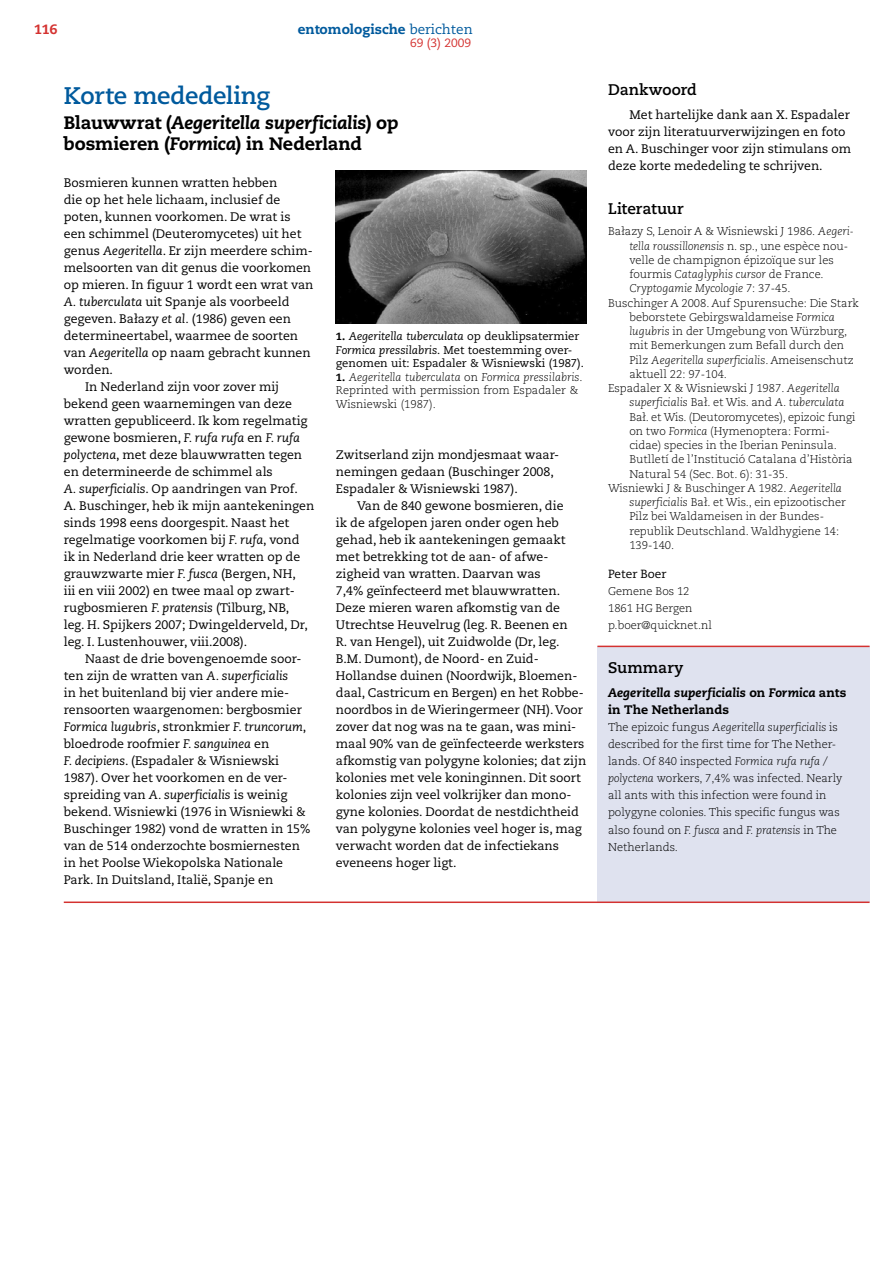
<style>
.page{position:relative;width:893px;height:1263px;background:#fff}
.page>*{position:absolute;margin:0;border:0;box-sizing:border-box;transform-origin:0 0}
.t1{font:700 24px "Caecilia LT Std";letter-spacing:-.005em;color:#005a9d}
.t2{font:800 18px/21px "Caecilia LT Std";letter-spacing:-.01em;color:#000}
.t3{font:700 15.3px "Caecilia LT Std";color:#000}
.t4{font:800 13.5px "Caecilia LT Std";color:#005a9d}
.t5{font:800 13.5px "Caecilia LT Std";color:#d43230}
.t6{font:12.3px/17px "Caecilia LT Std";color:#000}
.t7{font:italic 800 12.3px/17px "Caecilia LT Std";letter-spacing:.005em;color:#000}
.t8{font:italic 12.3px "Caecilia LT Std";color:#000}
.t9{font:12px "Caecilia LT Std";color:#d43230}
.t10{font:11.85px "Caecilia LT Std";color:#000}
.t11{font:300 11.25px/17px "Caecilia LT Std";color:#000}
.t12{font:italic 300 11.25px "Caecilia LT Std";color:#000}
.t13{font:11.25px/13.5px "Caecilia LT Std";color:#000}
.s1{font-weight:400}
.s2{font-style:italic}
.s3{font-style:normal}
.s4{font-weight:800;font-size:10.5px}
</style>
<div class="page">
<div style="left:597px;top:646px;width:273px;height:255px;background:#dfe2ef"></div>
<img style="left:336px;top:170px;width:251px;height:153px">
<hr style="left:64px;top:901px;width:806px;height:2px;background:#d43230">
<hr style="left:597px;top:646px;width:273px;height:1px;background:#d43230">
<p class="t5" style="left:34px;top:21px;width:25px">116</p>
<p class="t4" style="left:298px;top:21px;width:177px">entomologische <span class="s1">berichten</span></p>
<p class="t9" style="left:410px;top:36px;width:62px">69 (3) 2009</p>
<h1 class="t1" style="left:64px;top:81px;width:208px">Korte mededeling</h1>
<h2 class="t2" style="left:64px;top:112px;width:337px">Blauwwrat (<span class="s2">Aegeritella superficialis</span>) op bosmieren (<span class="s2">Formica</span>) in Nederland</h2>
<p class="t6" style="left:64px;top:175px;width:215px">Bosmieren kunnen wratten hebben</p>
<p class="t6" style="left:64px;top:192px;width:218px">die op het hele lichaam, inclusief de</p>
<p class="t6" style="left:64px;top:209px;width:228px">poten, kunnen voorkomen. De wrat is</p>
<p class="t6" style="left:64px;top:226px;width:239px">een schimmel (Deuteromycetes) uit het</p>
<p class="t6" style="left:64px;top:243px;width:251px">genus <span class="s2">Aegeritella</span>. Er zijn meerdere schim-</p>
<p class="t6" style="left:64px;top:260px;width:249px">melsoorten van dit genus die voorkomen</p>
<p class="t6" style="left:64px;top:277px;width:251px">op mieren. In figuur 1 wordt een wrat van</p>
<p class="t6" style="left:64px;top:294px;width:227px"><span class="s2">A. tuberculata</span> uit Spanje als voorbeeld</p>
<p class="t6" style="left:64px;top:311px;width:229px">gegeven. Bałazy <span class="s2">et al.</span> (1986) geven een</p>
<p class="t6" style="left:64px;top:328px;width:236px">determineertabel, waarmee de soorten</p>
<p class="t6" style="left:64px;top:345px;width:248px">van <span class="s2">Aegeritella</span> op naam gebracht kunnen</p>
<p class="t6" style="left:64px;top:362px;width:51px">worden.</p>
<p class="t6" style="left:85px;top:379px;width:196px">In Nederland zijn voor zover mij</p>
<p class="t6" style="left:64px;top:396px;width:230px">bekend geen waarnemingen van deze</p>
<p class="t6" style="left:64px;top:413px;width:245px">wratten gepubliceerd. Ik kom regelmatig</p>
<p class="t6" style="left:64px;top:430px;width:238px">gewone bosmieren, <span class="s2">F. rufa rufa</span> en <span class="s2">F. rufa</span></p>
<p class="t6" style="left:64px;top:447px;width:240px"><span class="s2">polyctena</span>, met deze blauwwratten tegen</p>
<p class="t6" style="left:64px;top:464px;width:210px">en determineerde de schimmel als</p>
<p class="t6" style="left:64px;top:481px;width:236px"><span class="s2">A. superficialis</span>. Op aandringen van Prof.</p>
<p class="t6" style="left:64px;top:498px;width:252px">A. Buschinger, heb ik mijn aantekeningen</p>
<p class="t6" style="left:64px;top:515px;width:227px">sinds 1998 eens doorgespit. Naast het</p>
<p class="t6" style="left:64px;top:532px;width:237px">regelmatige voorkomen bij <span class="s2">F. rufa</span>, vond</p>
<p class="t6" style="left:64px;top:549px;width:238px">ik in Nederland drie keer wratten op de</p>
<p class="t6" style="left:64px;top:566px;width:234px">grauwzwarte mier <span class="s2">F. fusca</span> (Bergen, NH,</p>
<p class="t6" style="left:64px;top:583px;width:233px">iii en viii 2002) en twee maal op zwart-</p>
<p class="t6" style="left:64px;top:600px;width:227px">rugbosmieren <span class="s2">F. pratensis</span> (Tilburg, NB,</p>
<p class="t6" style="left:64px;top:617px;width:245px">leg. H. Spijkers 2007; Dwingelderveld, Dr,</p>
<p class="t6" style="left:64px;top:634px;width:185px">leg. I. Lustenhouwer, viii.2008).</p>
<p class="t6" style="left:85px;top:651px;width:218px">Naast de drie bovengenoemde soor-</p>
<p class="t6" style="left:64px;top:668px;width:226px">ten zijn de wratten van <span class="s2">A. superficialis</span></p>
<p class="t6" style="left:64px;top:685px;width:227px">in het buitenland bij vier andere mie-</p>
<p class="t6" style="left:64px;top:702px;width:240px">rensoorten waargenomen: bergbosmier</p>
<p class="t8" style="left:64px;top:720px;width:244px">Formica lugubris<span class="s3">, stronkmier</span> F. truncorum<span class="s3">,</span></p>
<p class="t6" style="left:64px;top:736px;width:207px">bloedrode roofmier <span class="s2">F. sanguinea</span> en</p>
<p class="t6" style="left:64px;top:753px;width:217px"><span class="s2">F. decipiens</span>. (Espadaler &amp; Wisniewski</p>
<p class="t6" style="left:64px;top:770px;width:225px">1987). Over het voorkomen en de ver-</p>
<p class="t6" style="left:64px;top:787px;width:225px">spreiding van <span class="s2">A. superficialis</span> is weinig</p>
<p class="t6" style="left:64px;top:804px;width:244px">bekend. Wisniewki (1976 in Wisniewki &amp;</p>
<p class="t6" style="left:64px;top:821px;width:248px">Buschinger 1982) vond de wratten in 15%</p>
<p class="t6" style="left:64px;top:838px;width:238px">van de 514 onderzochte bosmiernesten</p>
<p class="t6" style="left:64px;top:855px;width:221px">in het Poolse Wiekopolska Nationale</p>
<p class="t6" style="left:64px;top:872px;width:211px">Park. In Duitsland, Italië, Spanje en</p>
<p class="t13" style="left:336px;top:330px;width:249px"><span class="s4">1.</span> <span class="s2">Aegeritella tuberculata</span> op deuklipsatermier<br><span class="s2">Formica pressilabris</span>. Met toestemming over&shy;genomen uit: Espadaler &amp; Wisniewski (1987).</p>
<p class="t11" style="left:336px;top:370px;width:248px;line-height:13.5px"><span class="s4">1.</span> <span class="s2">Aegeritella tuberculata</span> on <span class="s2">Formica pressilabris</span>.<br>Reprinted with permission from Espadaler &amp;<br>Wisniewski (1987).</p>
<p class="t6" style="left:336px;top:447px;width:225px">Zwitserland zijn mondjesmaat waar&shy;nemingen gedaan (Buschinger 2008,<br>Espadaler &amp; Wisniewski 1987).</p>
<p class="t6" style="left:336px;top:498px;width:252px;text-indent:21px">Van de 840 gewone bosmieren, die<br>ik de afgelopen jaren onder ogen heb gehad, heb ik aantekeningen gemaakt met betrekking tot de aan- of afwe&shy;zigheid van wratten. Daarvan was<br>7,4% geïnfecteerd met blauwwratten.<br>Deze mieren waren afkomstig van de Utrechtse Heuvelrug (leg. R. Beenen en<br>R. van Hengel), uit Zuidwolde (Dr, leg.<br>B.M. Dumont), de Noord- en Zuid-Hollandse duinen (Noordwijk, Bloemen&shy;daal, Castricum en Bergen) en het Robbe&shy;noordbos in de Wieringermeer (NH). Voor zover dat nog was na te gaan, was mini&shy;maal 90% van de geïnfecteerde werksters afkomstig van polygyne kolonies; dat zijn kolonies met vele koninginnen. Dit soort kolonies zijn veel volkrijker dan mono&shy;gyne kolonies. Doordat de nestdichtheid van polygyne kolonies veel hoger is, mag verwacht worden dat de infectiekans eveneens hoger ligt.</p>
<p class="t3" style="left:608px;top:80px;width:90px">Dankwoord</p>
<p class="t6" style="left:608px;top:107px;width:245px;text-indent:21px">Met hartelijke dank aan X. Espadaler voor zijn literatuurverwijzingen en foto en A. Buschinger voor zijn stimulans om deze korte mededeling te schrijven.</p>
<p class="t3" style="left:608px;top:199px;width:77px">Literatuur</p>
<p class="t11" style="left:608px;top:223px;width:247px">Bałazy S, Lenoir A &amp; Wisniewski J 1986. <span class="s2">Aegeri-</span></p>
<p class="t12" style="left:629px;top:239px;width:220px">tella roussillonensis <span class="s3">n. sp., une espèce nou-</span></p>
<p class="t11" style="left:629px;top:252px;width:206px">velle de champignon épizoïque sur les</p>
<p class="t12" style="left:629px;top:268px;width:196px"><span class="s3">fourmis</span> Cataglyphis cursor <span class="s3">de France.</span></p>
<p class="t12" style="left:629px;top:282px;width:163px">Cryptogamie Mycologie <span class="s3">7: 37-45.</span></p>
<p class="t11" style="left:608px;top:295px;width:252px">Buschinger A 2008. Auf Spurensuche: Die Stark</p>
<p class="t11" style="left:629px;top:309px;width:207px">beborstete Gebirgswaldameise <span class="s2">Formica</span></p>
<p class="t11" style="left:629px;top:323px;width:220px"><span class="s2">lugubris</span> in der Umgebung von Würzburg,</p>
<p class="t11" style="left:629px;top:337px;width:216px">mit Bemerkungen zum Befall durch den</p>
<p class="t12" style="left:629px;top:353px;width:226px"><span class="s3">Pilz</span> Aegeritella superficialis<span class="s3">. Ameisenschutz</span></p>
<p class="t11" style="left:629px;top:366px;width:99px">aktuell 22: 97-104.</p>
<p class="t11" style="left:608px;top:380px;width:233px">Espadaler X &amp; Wisniewski J 1987. <span class="s2">Aegeritella</span></p>
<p class="t12" style="left:629px;top:396px;width:217px">superficialis <span class="s3">Bał. et Wis. and</span> A. tuberculata</p>
<p class="t11" style="left:629px;top:409px;width:228px">Bał. et Wis. (Deutoromycetes), epizoic fungi</p>
<p class="t11" style="left:629px;top:423px;width:202px">on two <span class="s2">Formica</span> (Hymenoptera: Formi-</p>
<p class="t11" style="left:629px;top:437px;width:209px">cidae) species in the Iberian Peninsula.</p>
<p class="t11" style="left:629px;top:451px;width:225px">Butlletí de l’Institució Catalana d’Història</p>
<p class="t11" style="left:629px;top:466px;width:160px">Natural 54 (Sec. Bot. 6): 31-35.</p>
<p class="t11" style="left:608px;top:480px;width:235px">Wisniewki J &amp; Buschinger A 1982. <span class="s2">Aegeritella</span></p>
<p class="t11" style="left:629px;top:494px;width:218px"><span class="s2">superficialis</span> Bał. et Wis., ein epizootischer</p>
<p class="t11" style="left:629px;top:508px;width:196px">Pilz bei Waldameisen in der Bundes-</p>
<p class="t11" style="left:629px;top:523px;width:211px">republik Deutschland. Waldhygiene 14:</p>
<p class="t11" style="left:629px;top:537px;width:47px">139-140.</p>
<p class="t10" style="left:608px;top:567px;width:60px">Peter Boer</p>
<p class="t11" style="left:608px;top:583px;width:105px">Gemene Bos 12<br>1861 HG Bergen p.boer@quicknet.nl</p>
<p class="t3" style="left:608px;top:658px;width:77px">Summary</p>
<p class="t7" style="left:608px;top:685px;width:240px">Aegeritella superficialis <span class="s3">on</span> Formica <span class="s3">ants in The Netherlands</span></p>
<p class="t11" style="left:608px;top:719px;width:236px">The epizoic fungus <span class="s2">Aegeritella superficialis</span> is described for the first time for The Nether&shy;lands. Of 840 inspected <span class="s2">Formica rufa rufa / polyctena</span> workers, 7,4% was infected. Nearly all ants with this infection were found in polygyne colonies. This specific fungus was also found on <span class="s2">F. fusca</span> and <span class="s2">F. pratensis</span> in The Netherlands.</p>
</div>
